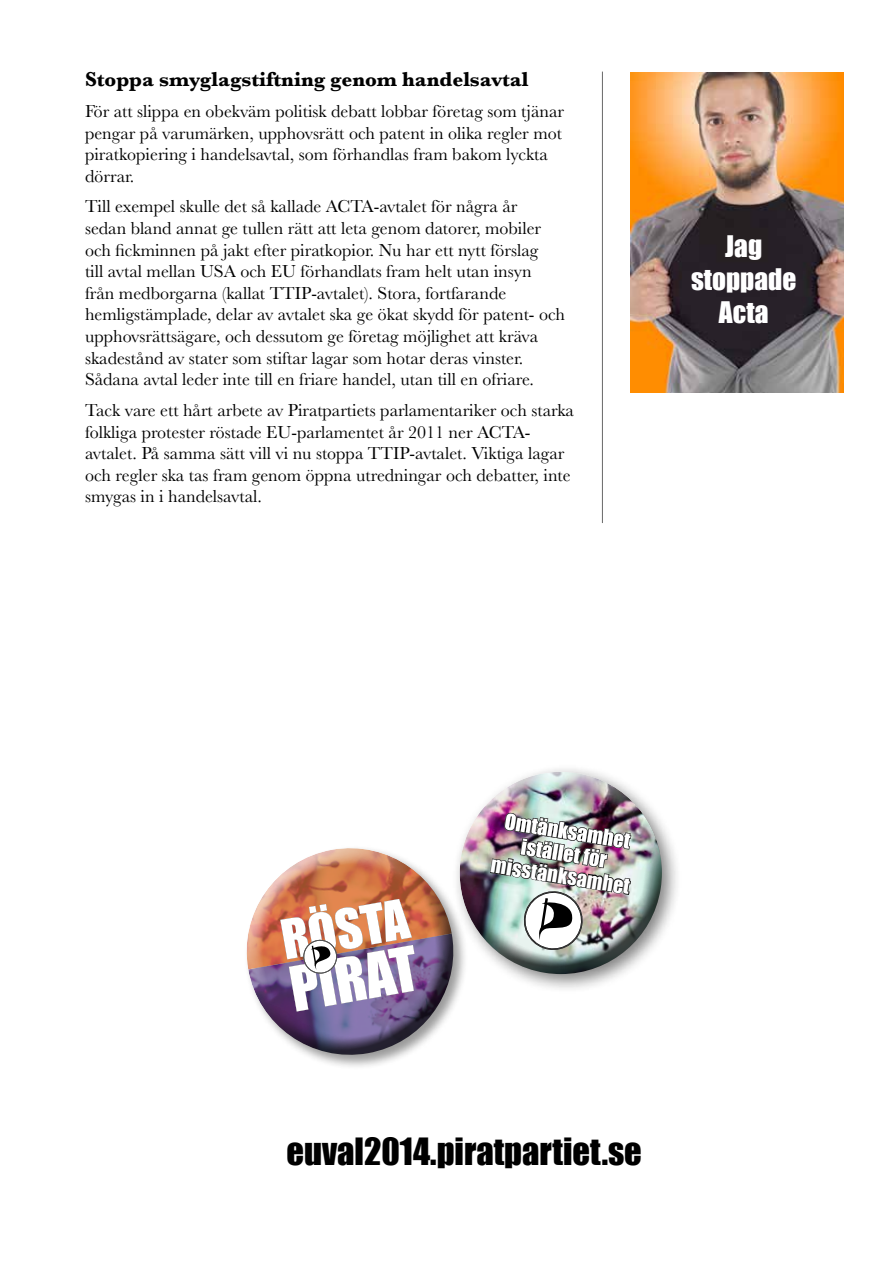
<style>
.page{position:relative;width:893px;height:1263px;background:#fff}
.page>*{position:absolute;margin:0;border:0;box-sizing:border-box;transform-origin:0 0}
.t1{font:34.5px "Impact";color:#000}
.t2{font:27.3px/32.7px "Impact";color:#fff;text-align:center}
.t3{font:700 21px "Baskerville";color:#000}
.t4{font:20.4px "Impact";color:#fff}
.t5{font:18px/21.6px "Baskerville";color:#000}
</style>
<div class="page">
<hr style="left:602px;top:72px;width:1px;height:451px;background:#000">
<img style="left:631px;top:72px;width:212px;height:320px">
<svg style="left:505px;top:769px;width:170px;height:133px"></svg>
<img style="left:463px;top:788px;width:211px;height:201px">
<svg style="left:303px;top:848px;width:157px;height:12px"></svg>
<img style="left:246px;top:860px;width:241px;height:207px">
<p class="t3" style="left:85px;top:65px;width:445px">Stoppa smyglagstiftning genom handelsavtal</p>
<p class="t5" style="left:85px;top:101px;width:480px">För att slippa en obekväm politisk debatt lobbar företag som tjänar pengar på varumärken, upphovsrätt och patent in olika regler mot piratkopiering i handelsavtal, som förhandlas fram bakom lyckta dörrar.</p>
<p class="t5" style="left:85px;top:196px;width:482px">Till exempel skulle det så kallade ACTA-avtalet för några år<br>sedan bland annat ge tullen rätt att leta genom datorer, mobiler och fickminnen på jakt efter piratkopior. Nu har ett nytt förslag<br>till avtal mellan USA och EU förhandlats fram helt utan insyn från medborgarna (kallat TTIP-avtalet). Stora, fortfarande hemligstämplade, delar av avtalet ska ge ökat skydd för patent- och upphovsrättsägare, och dessutom ge företag möjlighet att kräva skadestånd av stater som stiftar lagar som hotar deras vinster.<br>Sådana avtal leder inte till en friare handel, utan till en ofriare.</p>
<p class="t5" style="left:85px;top:399px;width:490px">Tack vare ett hårt arbete av Piratpartiets parlamentariker och starka folkliga protester röstade EU-parlamentet år 2011 ner ACTA&shy;avtalet. På samma sätt vill vi nu stoppa TTIP-avtalet. Viktiga lagar och regler ska tas fram genom öppna utredningar och debatter, inte smygas in i handelsavtal.</p>
<h2 class="t2" style="left:691px;top:229px;width:107px">Jag stoppade<br>Acta</h2>
<p class="t4" style="left:494px;top:849px;width:142px;rotate:9deg">misstänksamhet</p>
<h1 class="t1" style="left:287px;top:1124px;width:357px">euval2014.piratpartiet.se</h1>
</div>
